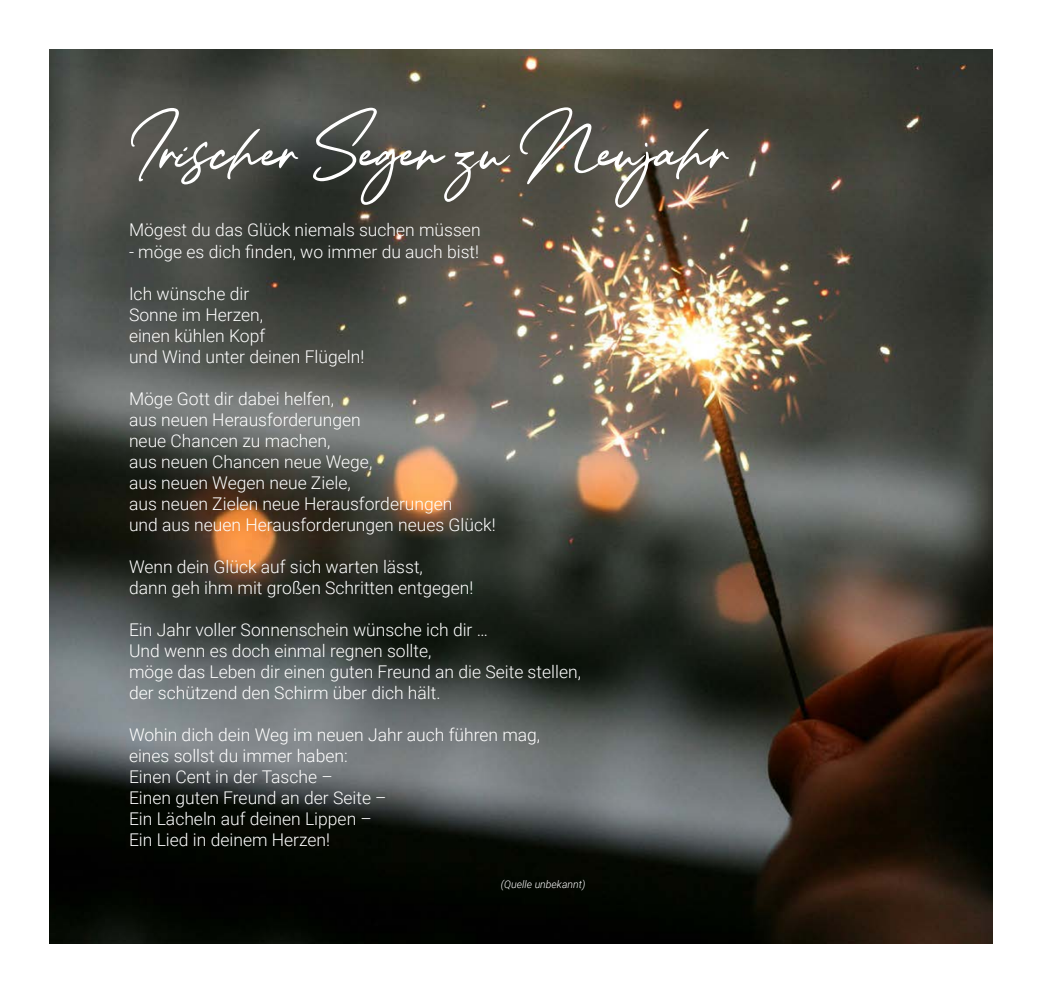
<style>
.page{position:relative;width:1042px;height:993px;background:#fff}
.page>*{position:absolute;margin:0;border:0;box-sizing:border-box;transform-origin:0 0}
.t1{font:105px "Wonderful Sunset";letter-spacing:-.01em;color:#fff}
.t2{font:300 17.5px/21px "Roboto";color:#fff}
.t3{font:italic 300 10.5px "Roboto";color:#fff}
</style>
<div class="page">
<img style="left:50px;top:49px;width:942px;height:893px">
<h1 class="t1" style="left:129px;top:92px;width:603px">Irischer Segen zu Neujahr</h1>
<p class="t2" style="left:129px;top:219px;width:353px">Mögest du das Glück niemals suchen müssen</p>
<p class="t2" style="left:129px;top:240px;width:352px">- möge es dich finden, wo immer du auch bist!</p>
<p class="t2" style="left:129px;top:282px;width:237px">Ich wünsche dir<br>Sonne im Herzen,<br>einen kühlen Kopf<br>und Wind unter deinen Flügeln!</p>
<p class="t2" style="left:129px;top:387px;width:368px">Möge Gott dir dabei helfen,<br>aus neuen Herausforderungen<br>neue Chancen zu machen,<br>aus neuen Chancen neue Wege,<br>aus neuen Wegen neue Ziele,<br>aus neuen Zielen neue Herausforderungen<br>und aus neuen Herausforderungen neues Glück!</p>
<p class="t2" style="left:129px;top:555px;width:346px">Wenn dein Glück auf sich warten lässt,<br>dann geh ihm mit großen Schritten entgegen!</p>
<p class="t2" style="left:129px;top:618px;width:453px">Ein Jahr voller Sonnenschein wünsche ich dir …<br>Und wenn es doch einmal regnen sollte,<br>möge das Leben dir einen guten Freund an die Seite stellen, der schützend den Schirm über dich hält.</p>
<p class="t2" style="left:129px;top:723px;width:413px">Wohin dich dein Weg im neuen Jahr auch führen mag, eines sollst du immer haben:<br>Einen Cent in der Tasche –<br>Einen guten Freund an der Seite –<br>Ein Lächeln auf deinen Lippen –<br>Ein Lied in deinem Herzen!</p>
<p class="t3" style="left:501px;top:876px;width:86px">(Quelle unbekannt)</p>
</div>
